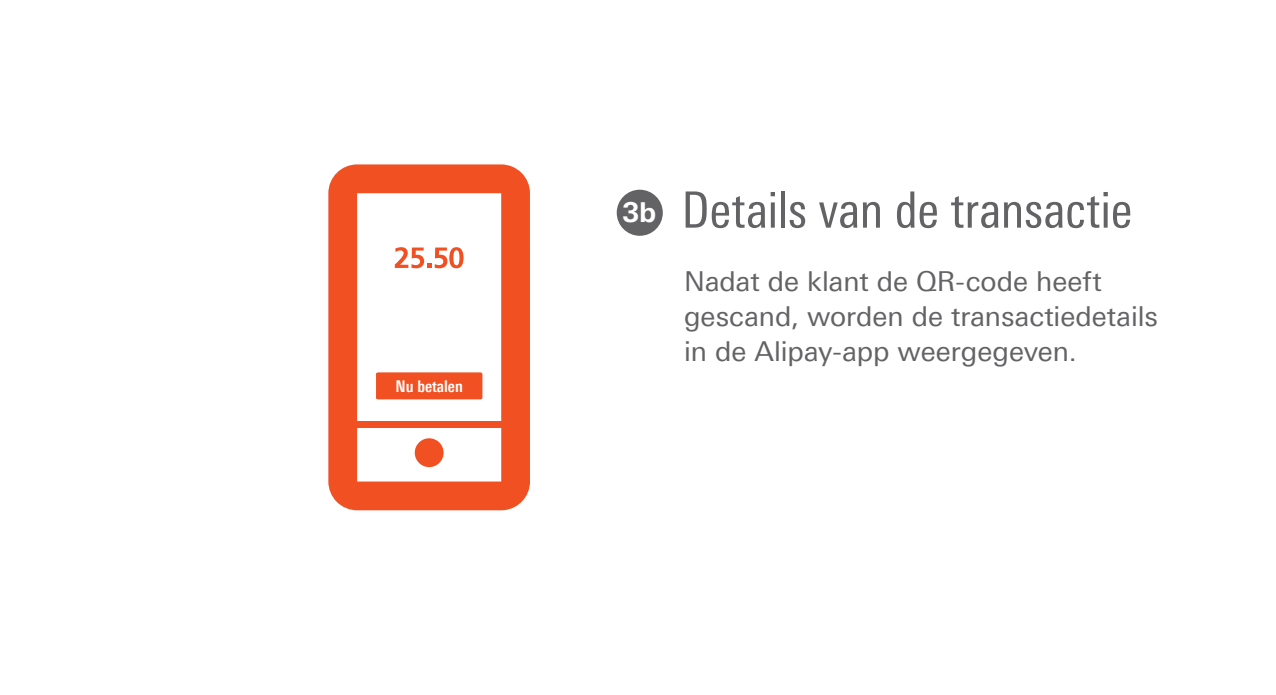
<style>
.page{position:relative;width:1276px;height:695px;background:#fff}
.page>*{position:absolute;margin:0;border:0;box-sizing:border-box;transform-origin:0 0}
.t1{font:50px "Linotype Univers 420 Cn";letter-spacing:-.005em;color:#636366}
.t2{font:27.5px/35px "Linotype Univers 430";color:#636366}
.t3{font:700 27.5px "Linotype Univers 630";color:#fff}
.t4{font:700 16.25px "Linotype Univers 620 Cn";color:#fff}
</style>
<div class="page">
<svg style="left:328px;top:164px;width:202px;height:346px"></svg>
<div style="left:355px;top:420px;width:151px;height:7px;background:#f15122"></div>
<div style="left:415px;top:438px;width:28px;height:29px;background:#f15122;border-radius:50%"></div>
<svg style="left:395px;top:247px;width:68px;height:21px"></svg>
<div style="left:376px;top:372px;width:106px;height:27px;background:#f15122;border-radius:2px"></div>
<div style="left:617px;top:190px;width:46px;height:46px;background:#636366;border-radius:50%"></div>
<p class="t4" style="left:385px;top:376px;width:90px">Jetzt zahlen</p>
<p class="t4" style="left:395px;top:376px;width:69px">Nu betalen</p>
<p class="t3" style="left:622px;top:196px;width:35px">3b</p>
<h1 class="t1" style="left:681px;top:181px;width:452px">Details van de transactie</h1>
<p class="t2" style="left:684px;top:264px;width:475px">Nadat de klant de QR-code heeft gescand, worden de transactiedetails in de Alipay-app weergegeven.</p>
</div>
